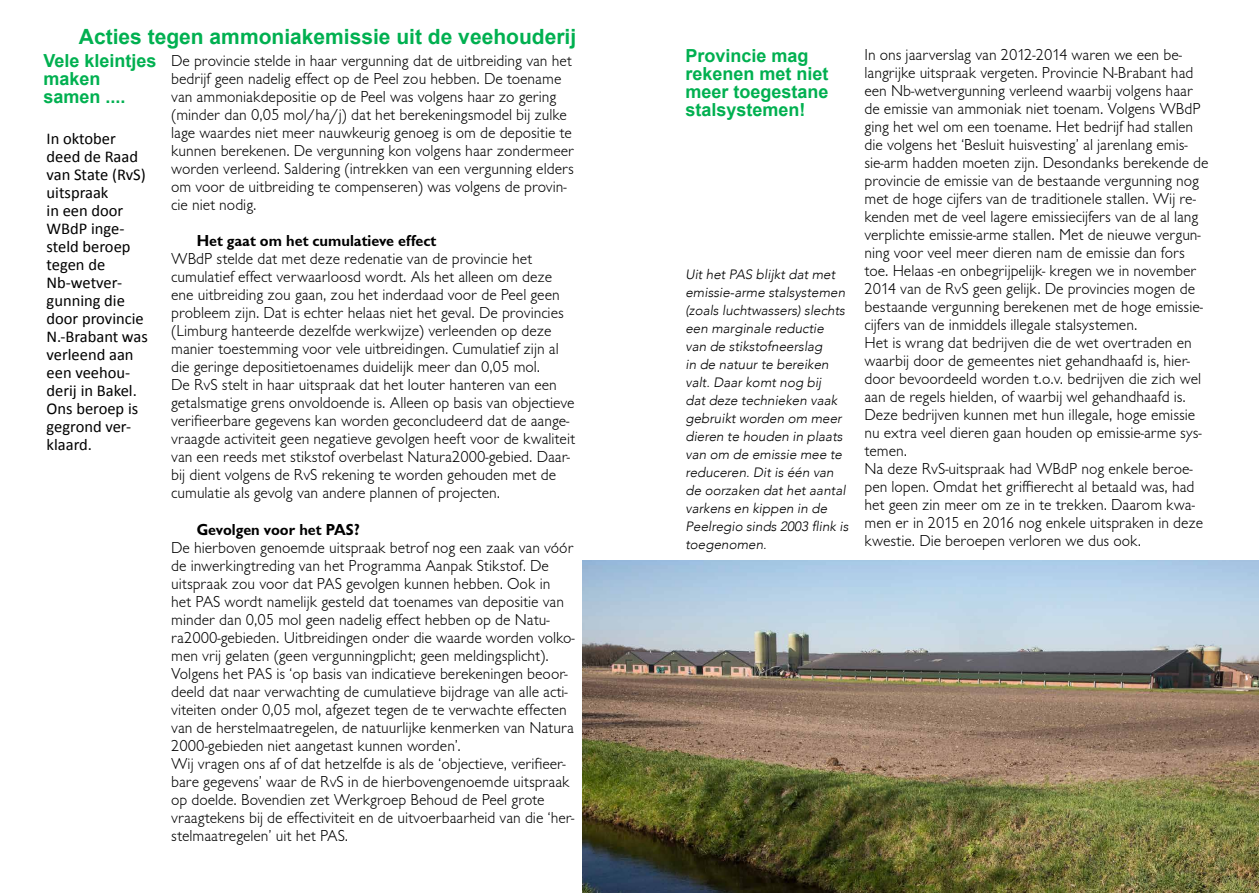
<style>
.page{position:relative;width:1259px;height:893px;background:#fff}
.page>*{position:absolute;margin:0;border:0;box-sizing:border-box;transform-origin:0 0}
.t1{font:700 21px "Arial";color:#00b050}
.t2{font:700 18px/18px "Arial";color:#00b050}
.t3{font:300 16.5px/18px "Chantilly LH";color:#000}
.t4{font:16.5px/18px "Calibri";color:#000}
.t5{font:700 16.5px "Chantilly";color:#000}
.t6{font:italic 300 13.5px/18px "Avenir";color:#000}
</style>
<div class="page">
<img style="left:583px;top:560px;width:676px;height:333px">
<p class="t1" style="left:79px;top:23px;width:499px">Acties tegen ammoniakemissie uit de veehouderij</p>
<p class="t2" style="left:43px;top:53px;width:115px">Vele kleintjes maken samen ....</p>
<p class="t4" style="left:47px;top:129px;width:103px">In oktober deed de Raad van State (RvS) uitspraak<br>in een door<br>WBdP inge&shy;steld beroep tegen de<br>Nb-wetver&shy;gunning die door provincie<br>N.-Brabant was verleend aan een veehou&shy;derij in Bakel.<br>Ons beroep is gegrond ver&shy;klaard.</p>
<p class="t3" style="left:171px;top:52px;width:404px">De provincie stelde in haar vergunning dat de uitbreiding van het bedrijf geen nadelig effect op de Peel zou hebben. De toename van ammoniakdepositie op de Peel was volgens haar zo gering (minder dan 0,05 mol/ha/j) dat het berekeningsmodel bij zulke lage waardes niet meer nauwkeurig genoeg is om de depositie te kunnen berekenen. De vergunning kon volgens haar zondermeer worden verleend. Saldering (intrekken van een vergunning elders om voor de uitbreiding te compenseren) was volgens de provin&shy;cie niet nodig.</p>
<p class="t5" style="left:197px;top:232px;width:241px">Het gaat om het cumulatieve effect</p>
<p class="t3" style="left:171px;top:250px;width:405px">WBdP stelde dat met deze redenatie van de provincie het cumulatief effect verwaarloosd wordt. Als het alleen om deze ene uitbreiding zou gaan, zou het inderdaad voor de Peel geen probleem zijn. Dat is echter helaas niet het geval. De provincies (Limburg hanteerde dezelfde werkwijze) verleenden op deze manier toestemming voor vele uitbreidingen. Cumulatief zijn al die geringe depositietoenames duidelijk meer dan 0,05 mol.<br>De RvS stelt in haar uitspraak dat het louter hanteren van een getalsmatige grens onvoldoende is. Alleen op basis van objectieve verifieerbare gegevens kan worden geconcludeerd dat de aange&shy;vraagde activiteit geen negatieve gevolgen heeft voor de kwaliteit van een reeds met stikstof overbelast Natura2000-gebied. Daar&shy;bij dient volgens de RvS rekening te worden gehouden met de cumulatie als gevolg van andere plannen of projecten.</p>
<p class="t5" style="left:197px;top:520px;width:165px">Gevolgen voor het PAS?</p>
<p class="t3" style="left:171px;top:538px;width:405px">De hierboven genoemde uitspraak betrof nog een zaak van vóór de inwerkingtreding van het Programma Aanpak Stikstof. De uitspraak zou voor dat PAS gevolgen kunnen hebben. Ook in het PAS wordt namelijk gesteld dat toenames van depositie van minder dan 0,05 mol geen nadelig effect hebben op de Natu&shy;ra2000-gebieden. Uitbreidingen onder die waarde worden volko&shy;men vrij gelaten (geen vergunningplicht; geen meldingsplicht).<br>Volgens het PAS is ‘op basis van indicatieve berekeningen beoor&shy;deeld dat naar verwachting de cumulatieve bijdrage van alle acti&shy;viteiten onder 0,05 mol, afgezet tegen de te verwachte effecten van de herstelmaatregelen, de natuurlijke kenmerken van Natura 2000-gebieden niet aangetast kunnen worden’.<br>Wij vragen ons af of dat hetzelfde is als de ‘objectieve, verifieer&shy;bare gegevens’ waar de RvS in de hierbovengenoemde uitspraak op doelde. Bovendien zet Werkgroep Behoud de Peel grote vraagtekens bij de effectiviteit en de uitvoerbaarheid van die ‘her&shy;stelmaatregelen’ uit het PAS.</p>
<p class="t2" style="left:685px;top:47px;width:145px">Provincie mag rekenen met niet meer toegestane stalsystemen!</p>
<p class="t6" style="left:685px;top:265px;width:165px">Uit het PAS blijkt dat met emissie-arme stalsystemen (zoals luchtwassers) slechts een marginale reductie<br>van de stikstofneerslag<br>in de natuur te bereiken valt. Daar komt nog bij<br>dat deze technieken vaak gebruikt worden om meer dieren te houden in plaats van om de emissie mee te reduceren. Dit is één van de oorzaken dat het aantal varkens en kippen in de<br>Peelregio sinds 2003 flink is toegenomen.</p>
<p class="t3" style="left:864px;top:46px;width:346px">In ons jaarverslag van 2012-2014 waren we een be&shy;langrijke uitspraak vergeten. Provincie N-Brabant had een Nb-wetvergunning verleend waarbij volgens haar de emissie van ammoniak niet toenam. Volgens WBdP ging het wel om een toename. Het bedrijf had stallen die volgens het ‘Besluit huisvesting’ al jarenlang emis&shy;sie-arm hadden moeten zijn. Desondanks berekende de provincie de emissie van de bestaande vergunning nog met de hoge cijfers van de traditionele stallen. Wij re&shy;kenden met de veel lagere emissiecijfers van de al lang verplichte emissie-arme stallen. Met de nieuwe vergun&shy;ning voor veel meer dieren nam de emissie dan fors toe. Helaas -en onbegrijpelijk- kregen we in november 2014 van de RvS geen gelijk. De provincies mogen de bestaande vergunning berekenen met de hoge emissie&shy;cijfers van de inmiddels illegale stalsystemen.<br>Het is wrang dat bedrijven die de wet overtraden en waarbij door de gemeentes niet gehandhaafd is, hier&shy;door bevoordeeld worden t.o.v. bedrijven die zich wel aan de regels hielden, of waarbij wel gehandhaafd is.<br>Deze bedrijven kunnen met hun illegale, hoge emissie nu extra veel dieren gaan houden op emissie-arme sys&shy;temen.<br>Na deze RvS-uitspraak had WBdP nog enkele beroe&shy;pen lopen. Omdat het griffierecht al betaald was, had het geen zin meer om ze in te trekken. Daarom kwa&shy;men er in 2015 en 2016 nog enkele uitspraken in deze kwestie. Die beroepen verloren we dus ook.</p>
</div>
